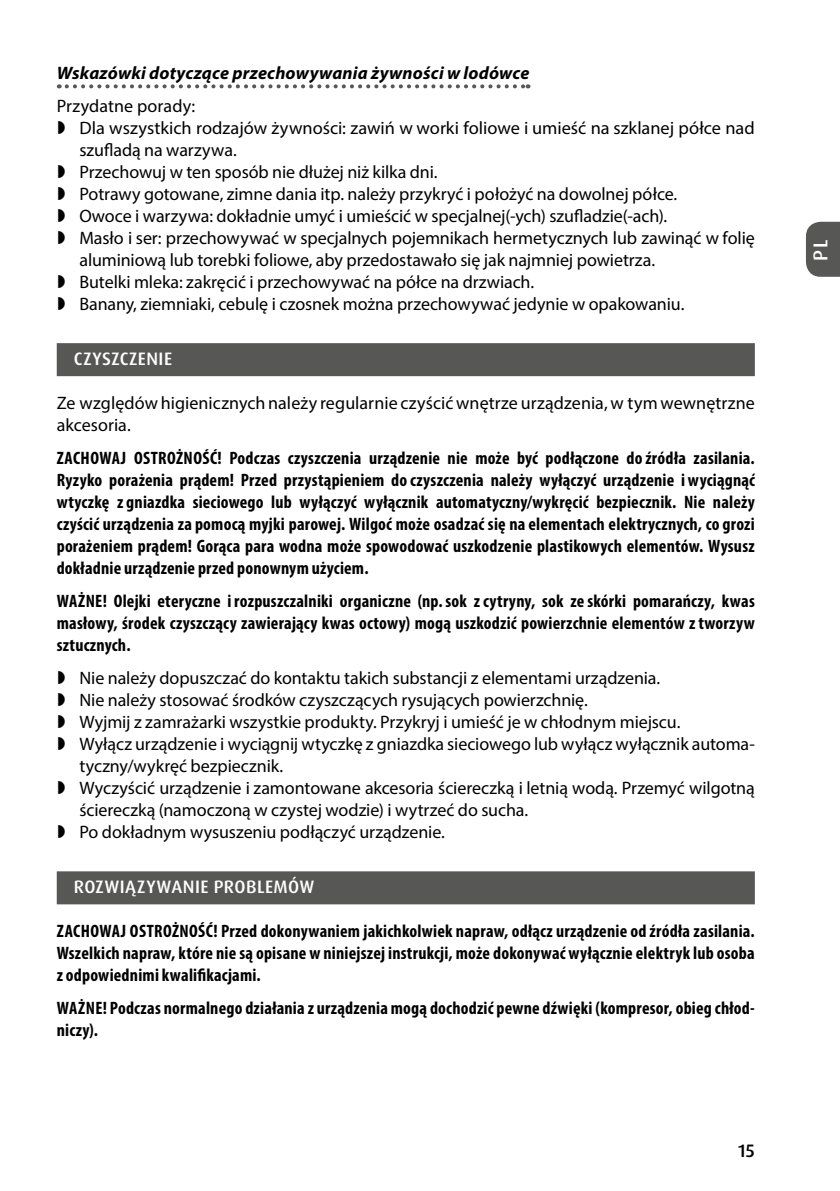
<style>
.page{position:relative;width:840px;height:1191px;background:#fff}
.page>*{position:absolute;margin:0;border:0;box-sizing:border-box;transform-origin:0 0}
.t1{font:500 20px "Dax Pro";color:#fff}
.t2{font:18px/22px "Myriad Pro";letter-spacing:-.005em;color:#000}
.t3{font:700 condensed 18px/22px "Myriad Pro";letter-spacing:.01em;color:#000;text-align:justify}
.t4{font:italic 700 18px "Myriad Pro";letter-spacing:.01em;color:#000}
.t5{font:500 18px "Dax Pro";letter-spacing:.025em;color:#fff}
.t6{font:500 18px "Dax Pro";color:#000}
</style>
<div class="page">
<svg style="left:67px;top:84px;width:461px;height:4px"></svg>
<div style="left:57px;top:343px;width:697px;height:33px;background:#575756"></div>
<div style="left:57px;top:871px;width:697px;height:33px;background:#575756"></div>
<div style="left:806px;top:222px;width:33px;height:55px;background:#575756"></div>
<p class="t4" style="left:57px;top:61px;width:474px">Wskazówki dotyczące przechowywania żywności w lodówce</p>
<p class="t2" style="left:79px;top:94px;width:676px;text-indent:-23px">Przydatne porady:<br>Dla wszystkich rodzajów żywności: zawiń w worki foliowe i umieść na szklanej półce nad szufladą na warzywa.<br>Przechowuj w ten sposób nie dłużej niż kilka dni.<br>Potrawy gotowane, zimne dania itp. należy przykryć i położyć na dowolnej półce.<br>Owoce i warzywa: dokładnie umyć i umieścić w specjalnej(-ych) szufladzie(-ach).<br>Masło i ser: przechowywać w specjalnych pojemnikach hermetycznych lub zawinąć w folię aluminiową lub torebki foliowe, aby przedostawało się jak najmniej powietrza.<br>Butelki mleka: zakręcić i przechowywać na półce na drzwiach.<br>Banany, ziemniaki, cebulę i czosnek można przechowywać jedynie w opakowaniu.</p>
<p class="t5" style="left:74px;top:347px;width:100px">CZYSZCZENIE</p>
<p class="t2" style="left:57px;top:391px;width:699px">Ze względów higienicznych należy regularnie czyścić wnętrze urządzenia, w tym wewnętrzne akcesoria.</p>
<p class="t3" style="left:57px;top:446px;width:699px">ZACHOWAJ OSTROŻNOŚĆ! Podczas czyszczenia urządzenie nie może być podłączone do źródła zasilania.<br>Ryzyko porażenia prądem! Przed przystąpieniem do czyszczenia należy wyłączyć urządzenie i wyciągnąć wtyczkę z gniazdka sieciowego lub wyłączyć wyłącznik automatyczny/wykręcić bezpiecznik. Nie należy czyścić urządzenia za pomocą myjki parowej. Wilgoć może osadzać się na elementach elektrycznych, co grozi porażeniem prądem! Gorąca para wodna może spowodować uszkodzenie plastikowych elementów. Wysusz dokładnie urządzenie przed ponownym użyciem.</p>
<p class="t3" style="left:57px;top:589px;width:699px">WAŻNE! Olejki eteryczne i rozpuszczalniki organiczne (np.sok zcytryny, sok ze skórki pomarańczy, kwas masłowy, środek czyszczący zawierający kwas octowy) mogą uszkodzić powierzchnie elementów ztworzyw sztucznych.</p>
<p class="t2" style="left:79px;top:666px;width:676px">Nie należy dopuszczać do kontaktu takich substancji z elementami urządzenia.<br>Nie należy stosować środków czyszczących rysujących powierzchnię.<br>Wyjmij z zamrażarki wszystkie produkty. Przykryj i umieść je w chłodnym miejscu.<br>Wyłącz urządzenie i wyciągnij wtyczkę z gniazdka sieciowego lub wyłącz wyłącznik automa&shy;tyczny/wykręć bezpiecznik.<br>Wyczyścić urządzenie i zamontowane akcesoria ściereczką i letnią wodą. Przemyć wilgotną ściereczką (namoczoną w czystej wodzie) i wytrzeć do sucha.<br>Po dokładnym wysuszeniu podłączyć urządzenie.</p>
<p class="t5" style="left:74px;top:875px;width:242px">ROZWIĄZYWANIE PROBLEMÓW</p>
<p class="t3" style="left:57px;top:919px;width:699px">ZACHOWAJ OSTROŻNOŚĆ! Przed dokonywaniem jakichkolwiek napraw, odłącz urządzenie od źródła zasilania.<br>Wszelkich napraw, które nie są opisane w niniejszej instrukcji, może dokonywać wyłącznie elektryk lub osoba z odpowiednimi kwalifikacjami.</p>
<p class="t3" style="left:57px;top:996px;width:699px">WAŻNE! Podczas normalnego działania z urządzenia mogą dochodzić pewne dźwięki (kompresor, obieg chłod&shy;niczy).</p>
<p class="t6" style="left:737px;top:1139px;width:18px">15</p>
<p class="t1" style="left:807px;top:261px;width:23px;rotate:-90deg">PL</p>
</div>
